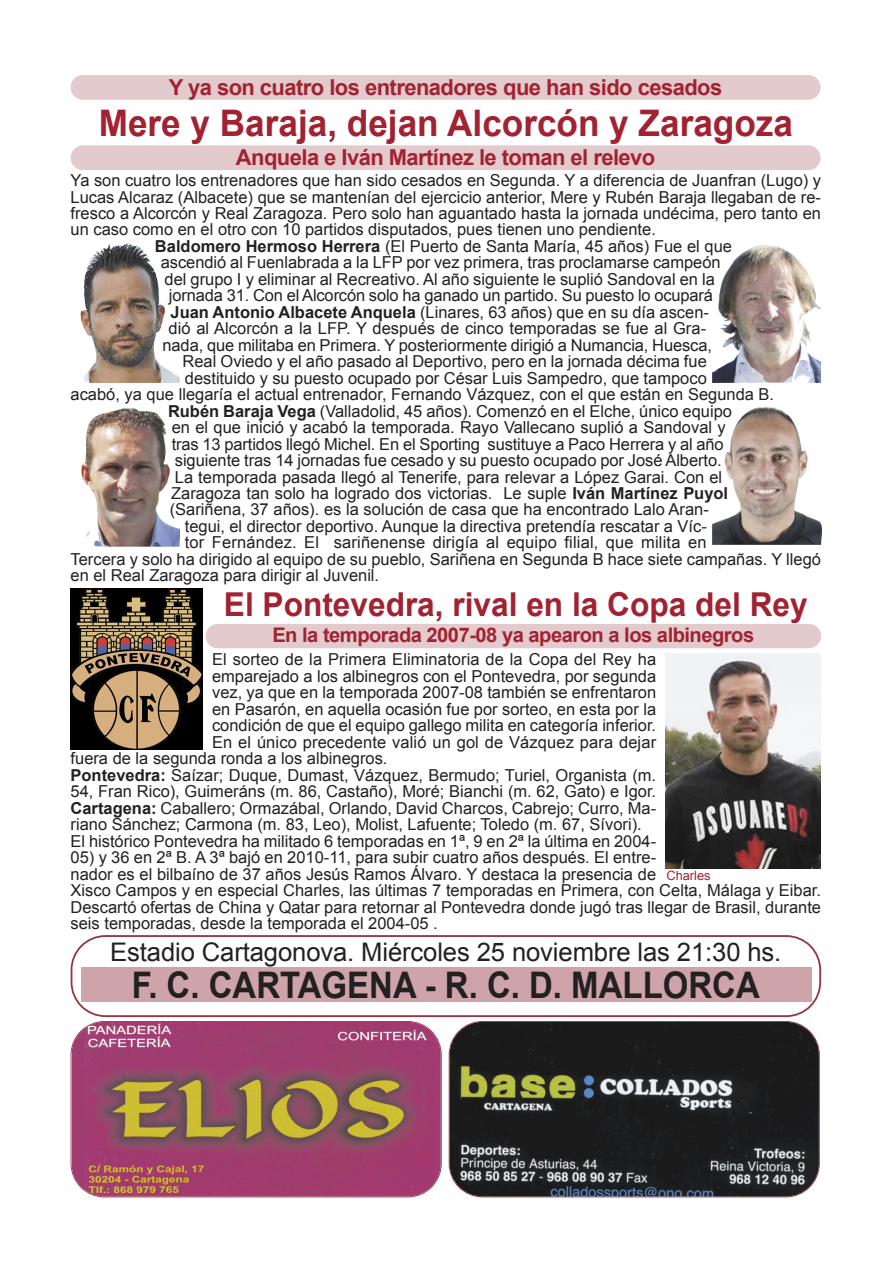
<style>
.page{position:relative;width:893px;height:1263px;background:#fff}
.page>*{position:absolute;margin:0;border:0;box-sizing:border-box;transform-origin:0 0}
.t1{font:700 36.6px "Arial";color:#a22232;scale:.96 1}
.t2{font:700 36.6px "Arial";color:#232021;scale:.9 1}
.t3{font:700 33px "Arial";color:#a22232;scale:.96 1}
.t4{font:25.65px "Arial";letter-spacing:-.005em;color:#232021}
.t5{font:700 21.9px "Arial";letter-spacing:-.025em;color:#a22232}
.t6{font:700 20.1px "Arial";letter-spacing:-.025em;color:#a22232}
.t7{font:16.5px/16.5px "Arial";color:#232021}
.t8{font:12.75px "Arial";color:#a22232}
.s1{font-weight:700}
</style>
<div class="page">
<svg style="left:71px;top:935px;width:750px;height:82px"></svg>
<img style="left:665px;top:654px;width:156px;height:214px">
<div style="left:71px;top:75px;width:749px;height:25px;background:#e2cacd"></div>
<div style="left:71px;top:145px;width:749px;height:25px;background:#e2cacd"></div>
<img style="left:80px;top:243px;width:99px;height:140px">
<img style="left:712px;top:245px;width:109px;height:138px">
<img style="left:81px;top:408px;width:98px;height:139px">
<img style="left:712px;top:406px;width:109px;height:139px">
<img style="left:71px;top:589px;width:132px;height:160px">
<div style="left:205px;top:624px;width:616px;height:24px;background:#e2cacd"></div>
<img style="left:73px;top:1022px;width:368px;height:174px">
<img style="left:449px;top:1022px;width:369px;height:174px">
<h3 class="t5" style="left:169px;top:75px;width:555px">Y ya son cuatro los entrenadores que han sido cesados</h3>
<h1 class="t1" style="left:99px;top:103px;width:724px">Mere y Baraja, dejan Alcorcón y Zaragoza</h1>
<h3 class="t5" style="left:236px;top:145px;width:421px">Anquela e Iván Martínez le toman el relevo</h3>
<p class="t7" style="left:71px;top:172px;width:752px">Ya son cuatro los entrenadores que han sido cesados en Segunda. Y a diferencia de Juanfran (Lugo) y</p>
<p class="t7" style="left:71px;top:189px;width:752px">Lucas Alcaraz (Albacete) que se mantenían del ejercicio anterior, Mere y Rubén Baraja llegaban de re-</p>
<p class="t7" style="left:71px;top:205px;width:752px">fresco a Alcorcón y Real Zaragoza. Pero solo han aguantado hasta la jornada undécima, pero tanto en</p>
<p class="t7" style="left:71px;top:221px;width:587px">un caso como en el otro con 10 partidos disputados, pues tienen uno pendiente.</p>
<p class="t7" style="left:155px;top:238px;width:578px"><span class="s1">Baldomero Hermoso Herrera</span> (El Puerto de Santa María, 45 años) Fue el que</p>
<p class="t7" style="left:161px;top:254px;width:561px">ascendió al Fuenlabrada a la LFP por vez primera, tras proclamarse campeón</p>
<p class="t7" style="left:164px;top:271px;width:552px">del grupo I y eliminar al Recreativo. Al año siguiente le suplió Sandoval en la</p>
<p class="t7" style="left:169px;top:287px;width:545px">jornada 31. Con el Alcorcón solo ha ganado un partido. Su puesto lo ocupará</p>
<p class="t7" style="left:170px;top:304px;width:540px"><span class="s1">Juan Antonio Albacete Anquela</span> (Linares, 63 años) que en su día ascen-</p>
<p class="t7" style="left:169px;top:320px;width:539px">dió al Alcorcón a la LFP. Y después de cinco temporadas se fue al Gra-</p>
<p class="t7" style="left:162px;top:337px;width:551px">nada, que militaba en Primera. Y posteriormente dirigió a Numancia, Huesca,</p>
<p class="t7" style="left:182px;top:353px;width:525px">Real Oviedo y el año pasado al Deportivo, pero en la jornada décima fue</p>
<p class="t7" style="left:185px;top:370px;width:523px">destituido y su puesto ocupado por César Luis Sampedro, que tampoco</p>
<p class="t7" style="left:71px;top:386px;width:705px">acabó, ya que llegaría el actual entrenador, Fernando Vázquez, con el que están en Segunda B.</p>
<p class="t7" style="left:168px;top:403px;width:565px"><span class="s1">Rubén Baraja Vega</span> (Valladolid, 45 años). Comenzó en el Elche, único equipo</p>
<p class="t7" style="left:172px;top:419px;width:555px">en el que inició y acabó la temporada. Rayo Vallecano suplió a Sandoval y</p>
<p class="t7" style="left:172px;top:436px;width:553px">tras 13 partidos llegó Michel. En el Sporting sustituye a Paco Herrera y al año</p>
<p class="t7" style="left:175px;top:452px;width:548px">siguiente tras 14 jornadas fue cesado y su puesto ocupado por José Alberto.</p>
<p class="t7" style="left:175px;top:469px;width:549px">La temporada pasada llegó al Tenerife, para relevar a López Garai. Con el</p>
<p class="t7" style="left:171px;top:485px;width:558px">Zaragoza tan solo ha logrado dos victorias. Le suple <span class="s1">Iván Martínez Puyol</span></p>
<p class="t7" style="left:170px;top:501px;width:540px">(Sariñena, 37 años). es la solución de casa que ha encontrado Lalo Aran-</p>
<p class="t7" style="left:185px;top:518px;width:523px">tegui, el director deportivo. Aunque la directiva pretendía rescatar a Víc-</p>
<p class="t7" style="left:185px;top:534px;width:523px">tor Fernández. El sariñenense dirigía al equipo filial, que milita en</p>
<p class="t7" style="left:71px;top:551px;width:752px">Tercera y solo ha dirigido al equipo de su pueblo, Sariñena en Segunda B hace siete campañas. Y llegó</p>
<p class="t7" style="left:71px;top:567px;width:310px">en el Real Zaragoza para dirigir al Juvenil.</p>
<h2 class="t3" style="left:224px;top:586px;width:609px">El Pontevedra, rival en la Copa del Rey</h2>
<p class="t7" style="left:212px;top:652px;width:445px">El sorteo de la Primera Eliminatoria de la Copa del Rey ha</p>
<p class="t7" style="left:212px;top:668px;width:445px">emparejado a los albinegros con el Pontevedra, por segunda</p>
<p class="t7" style="left:212px;top:684px;width:445px">vez, ya que en la temporada 2007-08 también se enfrentaron</p>
<p class="t7" style="left:212px;top:701px;width:445px">en Pasarón, en aquella ocasión fue por sorteo, en esta por la</p>
<p class="t7" style="left:212px;top:717px;width:445px">condición de que el equipo gallego milita en categoría inferior.</p>
<p class="t7" style="left:212px;top:734px;width:445px">En el único precedente valió un gol de Vázquez para dejar</p>
<p class="t7" style="left:71px;top:750px;width:318px">fuera de la segunda ronda a los albinegros.</p>
<p class="t7" style="left:71px;top:767px;width:587px"><span class="s1">Pontevedra:</span> Saízar; Duque, Dumast, Vázquez, Bermudo; Turiel, Organista (m.</p>
<p class="t7" style="left:71px;top:783px;width:587px">54, Fran Rico), Guimeráns (m. 86, Castaño), Moré; Bianchi (m. 62, Gato) e Igor.</p>
<p class="t7" style="left:71px;top:800px;width:587px"><span class="s1">Cartagena:</span> Caballero; Ormazábal, Orlando, David Charcos, Cabrejo; Curro, Ma-</p>
<p class="t7" style="left:71px;top:816px;width:572px">riano Sánchez; Carmona (m. 83, Leo), Molist, Lafuente; Toledo (m. 67, Sívori).</p>
<p class="t7" style="left:71px;top:833px;width:587px">El histórico Pontevedra ha militado 6 temporadas en 1ª, 9 en 2ª la última en 2004-</p>
<p class="t7" style="left:71px;top:849px;width:752px">05) y 36 en 2ª B. A 3ª bajó en 2010-11, para subir cuatro años después. El entre-<br>nador es el bilbaíno de 37 años Jesús Ramos Álvaro. Y destaca la presencia de<br>Xisco Campos y en especial Charles, las últimas 7 temporadas en Primera, con Celta, Málaga y Eibar.<br>Descartó ofertas de China y Qatar para retornar al Pontevedra donde jugó tras llegar de Brasil, durante seis temporadas, desde la temporada el 2004-05 .</p>
<p class="t6" style="left:272px;top:624px;width:483px">En la temporada 2007-08 ya apearon a los albinegros</p>
<p class="t8" style="left:666px;top:869px;width:46px">Charles</p>
<h3 class="t4" style="left:110px;top:938px;width:672px">Estadio Cartagonova. Miércoles 25 noviembre las 21:30 hs.</h3>
<h1 class="t2" style="left:132px;top:965px;width:699px">F. C. CARTAGENA - R. C. D. MALLORCA</h1>
</div>
